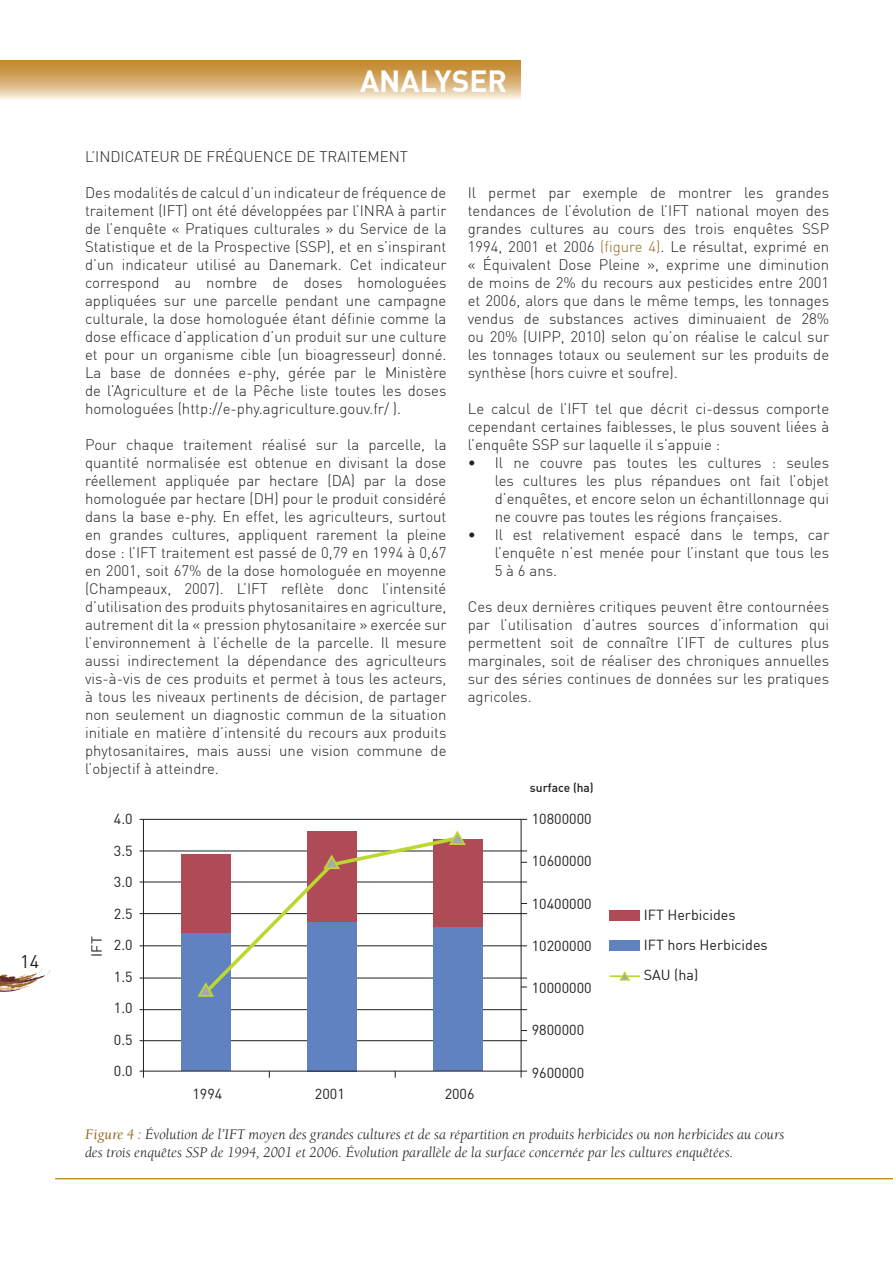
<style>
.page{position:relative;width:893px;height:1263px;background:#fff}
.page>*{position:absolute;margin:0;border:0;box-sizing:border-box;transform-origin:0 0}
.t1{font:700 30px "DIN";color:#fff}
.t2{font:18px "DIN";color:#231f20}
.t3{font:300 15px/18px "DIN";color:#231f20;text-align:justify}
.t4{font:italic 15px/18px "Berkeley Std";color:#231f20}
.t5{font:14.25px/29.7px "DIN";color:#231f20}
.t6{font:500 12px "DIN";color:#231f20}
.s1{color:#946a20}
</style>
<div class="page">
<svg style="left:0;top:60px;width:520px;height:39px;background:#d7b075"></svg>
<svg style="left:0;top:969px;width:51px;height:23px"></svg>
<hr style="left:55px;top:1178px;width:838px;height:1px;background:#c48b30">
<hr style="left:143px;top:819px;width:1px;height:259px;background:#231f20">
<hr style="left:140px;top:1040px;width:387px;height:1px;background:#231f20">
<hr style="left:140px;top:1009px;width:387px;height:1px;background:#231f20">
<hr style="left:140px;top:977px;width:387px;height:1px;background:#231f20">
<hr style="left:140px;top:913px;width:387px;height:1px;background:#231f20">
<hr style="left:140px;top:945px;width:387px;height:1px;background:#231f20">
<hr style="left:140px;top:881px;width:387px;height:1px;background:#231f20">
<hr style="left:140px;top:850px;width:387px;height:1px;background:#231f20">
<hr style="left:140px;top:819px;width:387px;height:1px;background:#231f20">
<hr style="left:521px;top:819px;width:1px;height:259px;background:#231f20">
<div style="left:182px;top:854px;width:49px;height:79px;background:#ae4b57"></div>
<div style="left:433px;top:840px;width:49px;height:87px;background:#ae4b57"></div>
<div style="left:182px;top:933px;width:49px;height:138px;background:#6182c1"></div>
<div style="left:307px;top:922px;width:50px;height:149px;background:#6182c1"></div>
<div style="left:433px;top:927px;width:49px;height:143px;background:#6182c1"></div>
<hr style="left:140px;top:1071px;width:387px;height:1px;background:#231f20">
<div style="left:610px;top:910px;width:30px;height:10px;background:#ae4b57"></div>
<div style="left:610px;top:940px;width:30px;height:11px;background:#6182c1"></div>
<svg style="left:197px;top:830px;width:270px;height:167px"></svg>
<hr style="left:610px;top:975px;width:30px;height:2px;background:#bed630">
<svg style="left:619px;top:971px;width:12px;height:10px"></svg>
<p class="t2" style="left:20px;top:950px;width:20px">14</p>
<h1 class="t1" style="left:360px;top:61px;width:21px">ANA</h1>
<h1 class="t1" style="left:420px;top:61px;width:34px">LYSER</h1>
<p class="t3" style="left:85px;top:147px;width:20px">L’indicateur</p>
<p class="t3" style="left:183px;top:147px;width:61px">de fréquence</p>
<p class="t3" style="left:296px;top:147px;width:33px">de traitement</p>
<p class="t3" style="left:85px;top:183px;width:363px">Des modalités de calcul d’un indicateur de fréquence de traitement (IFT) ont été développées par l’INRA à partir de l’enquête « Pratiques culturales » du Service de la Statistique et de la Prospective (SSP), et en s’inspirant d’un indicateur utilisé au Danemark. Cet indicateur correspond au nombre de doses homologuées appliquées sur une parcelle pendant une campagne culturale, la dose homologuée étant définie comme la dose efficace d’application d’un produit sur une culture et pour un organisme cible (un bioagresseur) donné.<br>La base de données e-phy, gérée par le Ministère de l’Agriculture et de la Pêche liste toutes les doses homologuées (http://e-phy.agriculture.gouv.fr/ ).</p>
<p class="t3" style="left:85px;top:435px;width:363px">Pour chaque traitement réalisé sur la parcelle, la quantité normalisée est obtenue en divisant la dose réellement appliquée par hectare (DA) par la dose homologuée par hectare (DH) pour le produit considéré dans la base e-phy. En effet, les agriculteurs, surtout en grandes cultures, appliquent rarement la pleine dose : l’IFT traitement est passé de 0,79 en 1994 à 0,67 en 2001, soit 67% de la dose homologuée en moyenne (Champeaux, 2007). L’IFT reflète donc l’intensité d’utilisation des produits phytosanitaires en agriculture, autrement dit la « pression phytosanitaire » exercée sur l’environnement à l’échelle de la parcelle. Il mesure aussi indirectement la dépendance des agriculteurs vis-à-vis de ces produits et permet à tous les acteurs, à tous les niveaux pertinents de décision, de partager non seulement un diagnostic commun de la situation initiale en matière d’intensité du recours aux produits phytosanitaires, mais aussi une vision commune de l’objectif à atteindre.</p>
<p class="t5" style="left:81px;top:956px;width:22px;rotate:-90deg">IFT</p>
<p class="t5" style="left:114px;top:804px;width:20px">4.0</p>
<p class="t5" style="left:114px;top:835px;width:20px">3.5</p>
<p class="t5" style="left:114px;top:867px;width:20px">3.0</p>
<p class="t5" style="left:114px;top:898px;width:20px">2.5</p>
<p class="t5" style="left:114px;top:930px;width:20px">2.0</p>
<p class="t5" style="left:114px;top:961px;width:20px">1.5</p>
<p class="t5" style="left:114px;top:993px;width:20px">1.0</p>
<p class="t5" style="left:114px;top:1024px;width:20px">0.5</p>
<p class="t5" style="left:114px;top:1056px;width:20px">0.0</p>
<p class="t3" style="left:468px;top:183px;width:363px">Il permet par exemple de montrer les grandes tendances de l’évolution de l’IFT national moyen des grandes cultures au cours des trois enquêtes SSP 1994, 2001 et 2006 <span class="s1">(figure 4)</span>. Le résultat, exprimé en « équivalent Dose Pleine », exprime une diminution de moins de 2% du recours aux pesticides entre 2001 et 2006, alors que dans le même temps, les tonnages vendus de substances actives diminuaient de 28% ou 20% (UIPP, 2010) selon qu’on réalise le calcul sur les tonnages totaux ou seulement sur les produits de synthèse (hors cuivre et soufre).</p>
<p class="t3" style="left:468px;top:399px;width:363px">Le calcul de l’IFT tel que décrit ci-dessus comporte cependant certaines faiblesses, le plus souvent liées à l’enquête SSP sur laquelle il s’appuie :</p>
<p class="t3" style="left:495px;top:453px;width:336px;text-indent:-27px">• Il ne couvre pas toutes les cultures : seules les cultures les plus répandues ont fait l’objet d’enquêtes, et encore selon un échantillonnage qui ne couvre pas toutes les régions françaises.</p>
<p class="t3" style="left:495px;top:525px;width:336px;text-indent:-27px">• Il est relativement espacé dans le temps, car l’enquête n’est menée pour l’instant que tous les 5 à 6 ans.</p>
<p class="t3" style="left:468px;top:597px;width:363px">Ces deux dernières critiques peuvent être contournées par l’utilisation d’autres sources d’information qui permettent soit de connaître l’IFT de cultures plus marginales, soit de réaliser des chroniques annuelles sur des séries continues de données sur les pratiques agricoles.</p>
<p class="t6" style="left:530px;top:780px;width:65px">surface (ha)</p>
<p class="t5" style="left:532px;top:804px;width:61px">10800000</p>
<p class="t5" style="left:532px;top:846px;width:61px">10600000</p>
<p class="t5" style="left:532px;top:888px;width:61px">10400000</p>
<p class="t5" style="left:532px;top:931px;width:61px">10200000</p>
<p class="t5" style="left:532px;top:973px;width:61px">10000000</p>
<p class="t5" style="left:532px;top:1015px;width:54px">9800000</p>
<p class="t5" style="left:532px;top:1057px;width:54px">9600000</p>
<p class="t5" style="left:644px;top:900px;width:126px">IFT Herbicides<br>IFT hors Herbicides<br>SAU (ha)</p>
<p class="t5" style="left:192px;top:1078px;width:31px">1994</p>
<p class="t5" style="left:315px;top:1078px;width:31px">2001</p>
<p class="t5" style="left:445px;top:1078px;width:31px">2006</p>
<p class="t4" style="left:85px;top:1125px;width:701px"><span class="s1">Figure 4 :</span> évolution de l’IFT moyen des grandes cultures et de sa répartition en produits herbicides ou non herbicides au cours des trois enquêtes SSP de 1994, 2001 et 2006. évolution parallèle de la surface concernée par les cultures enquêtées.</p>
</div>
